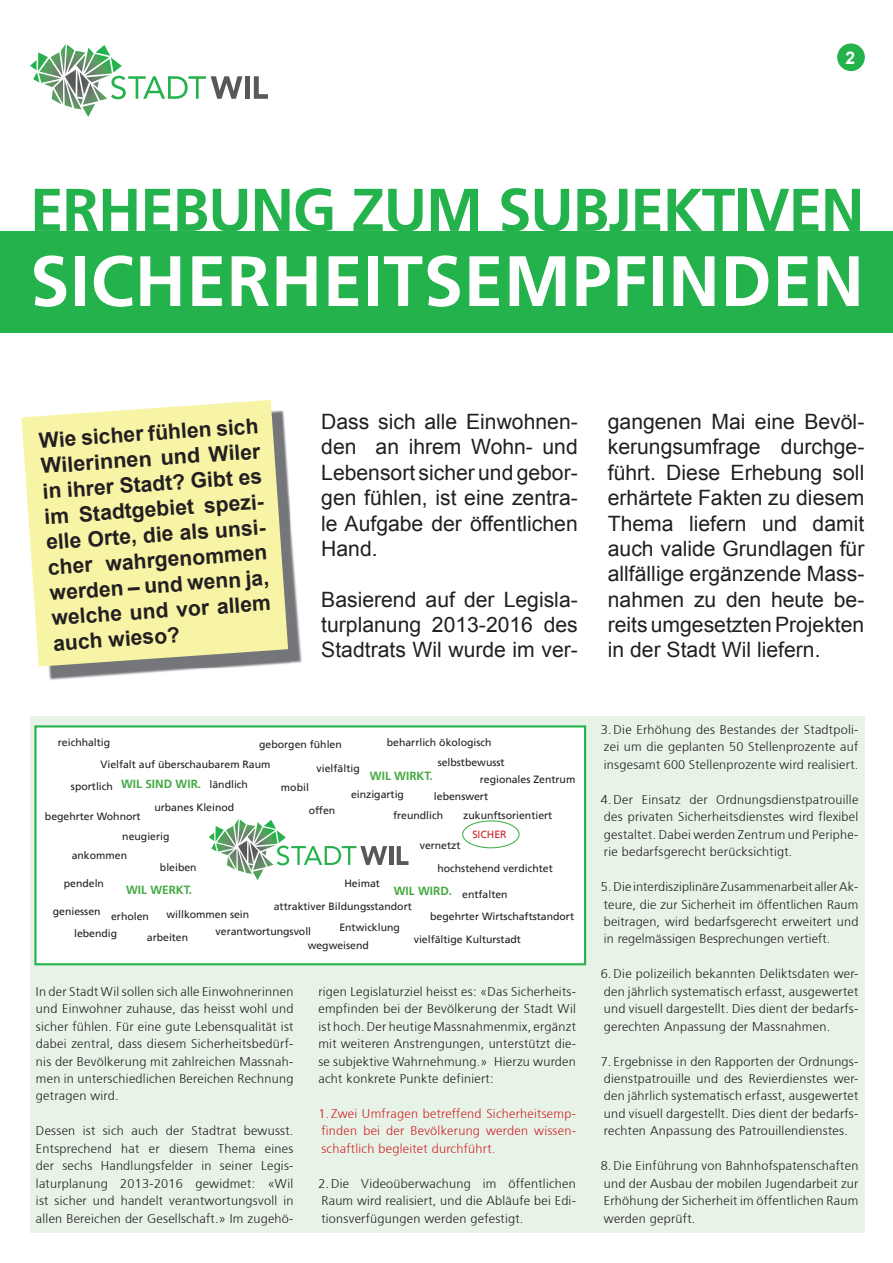
<style>
.page{position:relative;width:893px;height:1263px;background:#fff}
.page>*{position:absolute;margin:0;border:0;box-sizing:border-box;transform-origin:0 0}
.t1{font:700 71.25px "Frutiger";letter-spacing:.01em;color:#fff}
.t2{font:700 60.3px "Frutiger";letter-spacing:-.02em;color:#23b24b}
.t3{font:21.15px/25.3px "Arial";color:#231f20;text-align:justify}
.t4{font:700 21.15px/25.3px "Arial";color:#231f20}
.t5{font:700 17.4px "Arial";color:#fff}
.t6{font:300 12.75px/17.4px "Frutiger";letter-spacing:.02em;color:#231f20;text-align:justify}
.t7{font:300 12.75px/17.4px "Frutiger";letter-spacing:.02em;color:#d1232a;text-align:justify}
.t8{font:700 11.85px "Frutiger";color:#46aa42}
.t9{font:10.5px/18.3px "Frutiger";color:#231f20}
.t10{font:10.5px "Frutiger";color:#d1232a}
.s1{font-weight:400;font-size:10.5px;color:#231f20}
</style>
<div class="page">
<div style="left:245px;top:76px;width:5px;height:23px;background:#57585a"></div>
<svg style="left:254px;top:76px;width:14px;height:23px"></svg>
<svg style="left:30px;top:44px;width:212px;height:73px"></svg>
<img style="left:48px;top:473px;width:254px;height:207px">
<svg style="left:21px;top:400px;width:267px;height:267px;background:#f1eda8"></svg>
<div style="left:30px;top:716px;width:834px;height:517px;background:#e7f3e6"></div>
<div style="left:0;top:231px;width:893px;height:102px;background:#23b24b"></div>
<div style="left:35px;top:726px;width:550px;height:238px;background:#fff"></div>
<div style="left:34px;top:725px;width:552px;height:240px;border:2px solid #23b24b"></div>
<hr style="left:389px;top:846px;width:4px;height:19px;background:#57585a">
<svg style="left:397px;top:846px;width:12px;height:19px"></svg>
<svg style="left:209px;top:819px;width:178px;height:61px"></svg>
<div style="left:838px;top:44px;width:26px;height:27px;background:#23b24b;border-radius:50%"></div>
<div style="left:838px;top:44px;width:26px;height:27px;border:1px solid #23b24b;border-radius:50%"></div>
<div style="left:462px;top:820px;width:58px;height:28px;border:1px solid #40ae49;border-radius:50%"></div>
<h3 class="t5" style="left:845px;top:46px;width:11px">2</h3>
<h2 class="t2" style="left:30px;top:175px;width:836px">ERHEBUNG ZUM SUBJEKTIVEN</h2>
<h1 class="t1" style="left:30px;top:239px;width:835px">SICHERHEITSEMPFINDEN</h1>
<h3 class="t4" style="left:38px;top:429px;width:225px;rotate:-4deg">Wie sicher fühlen sich<br>Wilerinnen und Wiler in ihrer Stadt? Gibt es im Stadtgebiet spezi&shy;elle Orte, die als unsi&shy;cher wahrgenommen werden – und wenn ja, welche und vor allem auch wieso?</h3>
<h3 class="t3" style="left:321px;top:409px;width:258px">Dass sich alle Einwohnen&shy;den an ihrem Wohn- und Lebensort sicher und gebor&shy;gen fühlen, ist eine zentra&shy;le Aufgabe der öffentlichen Hand.</h3>
<h3 class="t3" style="left:321px;top:587px;width:258px">Basierend auf der Legisla&shy;turplanung 2013-2016 des Stadtrats Wil wurde im ver-</h3>
<p class="t3" style="left:608px;top:409px;width:258px">gangenen Mai eine Bevöl&shy;kerungsumfrage durchge&shy;führt. Diese Erhebung soll erhärtete Fakten zu diesem Thema liefern und damit auch valide Grundlagen für allfällige ergänzende Mass&shy;nahmen zu den heute be&shy;reits umgesetzten Projekten in der Stadt Wil liefern.</p>
<p class="t9" style="left:58px;top:733px;width:54px">reichhaltig</p>
<p class="t9" style="left:259px;top:735px;width:84px">geborgen fühlen</p>
<p class="t9" style="left:387px;top:733px;width:106px">beharrlich ökologisch</p>
<p class="t9" style="left:101px;top:755px;width:171px">Vielfalt auf überschaubarem Raum</p>
<p class="t9" style="left:71px;top:777px;width:43px">sportlich</p>
<p class="t8" style="left:121px;top:776px;width:128px">WIL SIND WIR. <span class="s1">ländlich</span></p>
<p class="t9" style="left:281px;top:778px;width:29px">mobil</p>
<p class="t9" style="left:317px;top:760px;width:45px">vielfältig</p>
<p class="t9" style="left:438px;top:753px;width:68px">selbstbewusst</p>
<p class="t8" style="left:370px;top:768px;width:64px">WIL WIRKT.</p>
<p class="t9" style="left:480px;top:770px;width:97px">regionales Zentrum</p>
<p class="t9" style="left:351px;top:785px;width:55px">einzigartig</p>
<p class="t9" style="left:434px;top:788px;width:56px">lebenswert</p>
<p class="t9" style="left:45px;top:808px;width:97px">begehrter Wohnort</p>
<p class="t9" style="left:154px;top:798px;width:81px">urbanes Kleinod</p>
<p class="t9" style="left:309px;top:801px;width:28px">offen</p>
<p class="t9" style="left:393px;top:806px;width:52px">freundlich</p>
<p class="t9" style="left:463px;top:806px;width:91px">zukunftsorientiert</p>
<p class="t9" style="left:122px;top:828px;width:49px">neugierig</p>
<p class="t9" style="left:420px;top:836px;width:42px">vernetzt</p>
<p class="t10" style="left:472px;top:828px;width:36px">SICHER</p>
<p class="t9" style="left:72px;top:847px;width:57px">ankommen</p>
<p class="t9" style="left:160px;top:858px;width:38px">bleiben</p>
<p class="t9" style="left:437px;top:859px;width:117px">hochstehend verdichtet</p>
<p class="t9" style="left:64px;top:874px;width:42px">pendeln</p>
<p class="t8" style="left:126px;top:883px;width:68px">WIL WERKT.</p>
<p class="t9" style="left:344px;top:874px;width:37px">Heimat</p>
<p class="t8" style="left:394px;top:884px;width:60px">WIL WIRD.</p>
<p class="t9" style="left:462px;top:886px;width:47px">entfalten</p>
<p class="t9" style="left:274px;top:897px;width:140px">attraktiver Bildungsstandort</p>
<p class="t9" style="left:53px;top:902px;width:49px">geniessen</p>
<p class="t9" style="left:167px;top:906px;width:84px">willkommen sein</p>
<p class="t9" style="left:430px;top:907px;width:145px">begehrter Wirtschaftstandort</p>
<p class="t9" style="left:111px;top:907px;width:39px">erholen</p>
<p class="t9" style="left:308px;top:918px;width:94px;text-indent:32px">Entwicklung wegweisend</p>
<p class="t9" style="left:216px;top:923px;width:97px">verantwortungsvoll</p>
<p class="t9" style="left:74px;top:924px;width:45px">lebendig</p>
<p class="t9" style="left:147px;top:928px;width:43px">arbeiten</p>
<p class="t9" style="left:414px;top:930px;width:109px">vielfältige Kulturstadt</p>
<p class="t6" style="left:36px;top:983px;width:259px">In der Stadt Wil sollen sich alle Einwohnerinnen und Einwohner zuhause, das heisst wohl und sicher fühlen. Für eine gute Lebensqualität ist dabei zentral, dass diesem Sicherheitsbedürf&shy;nis der Bevölkerung mit zahlreichen Massnah&shy;men in unterschiedlichen Bereichen Rechnung getragen wird.</p>
<p class="t6" style="left:36px;top:1122px;width:259px">Dessen ist sich auch der Stadtrat bewusst.<br>Entsprechend hat er diesem Thema eines der sechs Handlungsfelder in seiner Legis&shy;laturplanung 2013-2016 gewidmet: «Wil ist sicher und handelt verantwortungsvoll in allen Bereichen der Gesellschaft.» Im zugehö-</p>
<p class="t6" style="left:318px;top:983px;width:259px">rigen Legislaturziel heisst es: «Das Sicherheits&shy;empfinden bei der Bevölkerung der Stadt Wil ist hoch. Der heutige Massnahmenmix, ergänzt mit weiteren Anstrengungen, unterstützt die&shy;se subjektive Wahrnehmung.» Hierzu wurden acht konkrete Punkte definiert:</p>
<p class="t7" style="left:318px;top:1105px;width:259px">1. Zwei Umfragen betreffend Sicherheitsemp&shy;finden bei der Bevölkerung werden wissen&shy;schaftlich begleitet durchführt.</p>
<p class="t6" style="left:318px;top:1175px;width:259px">2. Die Videoüberwachung im öffentlichen Raum wird realisiert, und die Abläufe bei Edi&shy;tionsverfügungen werden gefestigt.</p>
<p class="t6" style="left:601px;top:721px;width:259px">3. Die Erhöhung des Bestandes der Stadtpoli&shy;zei um die geplanten 50 Stellenprozente auf insgesamt 600 Stellenprozente wird realisiert.</p>
<p class="t6" style="left:601px;top:791px;width:259px">4. Der Einsatz der Ordnungsdienstpatrouille des privaten Sicherheitsdienstes wird flexibel gestaltet. Dabei werden Zentrum und Periphe&shy;rie bedarfsgerecht berücksichtigt.</p>
<p class="t6" style="left:601px;top:878px;width:259px">5. Die interdisziplinäre Zusammenarbeit aller Ak&shy;teure, die zur Sicherheit im öffentlichen Raum beitragen, wird bedarfsgerecht erweitert und in regelmässigen Besprechungen vertieft.</p>
<p class="t6" style="left:601px;top:965px;width:259px">6. Die polizeilich bekannten Deliktsdaten wer&shy;den jährlich systematisch erfasst, ausgewertet und visuell dargestellt. Dies dient der bedarfs&shy;gerechten Anpassung der Massnahmen.</p>
<p class="t6" style="left:601px;top:1053px;width:259px">7. Ergebnisse in den Rapporten der Ordnungs&shy;dienstpatrouille und des Revierdienstes wer&shy;den jährlich systematisch erfasst, ausgewertet und visuell dargestellt. Dies dient der bedarfs&shy;rechten Anpassung des Patrouillendienstes.</p>
<p class="t6" style="left:601px;top:1157px;width:259px">8. Die Einführung von Bahnhofspatenschaften und der Ausbau der mobilen Jugendarbeit zur Erhöhung der Sicherheit im öffentlichen Raum werden geprüft.</p>
</div>
